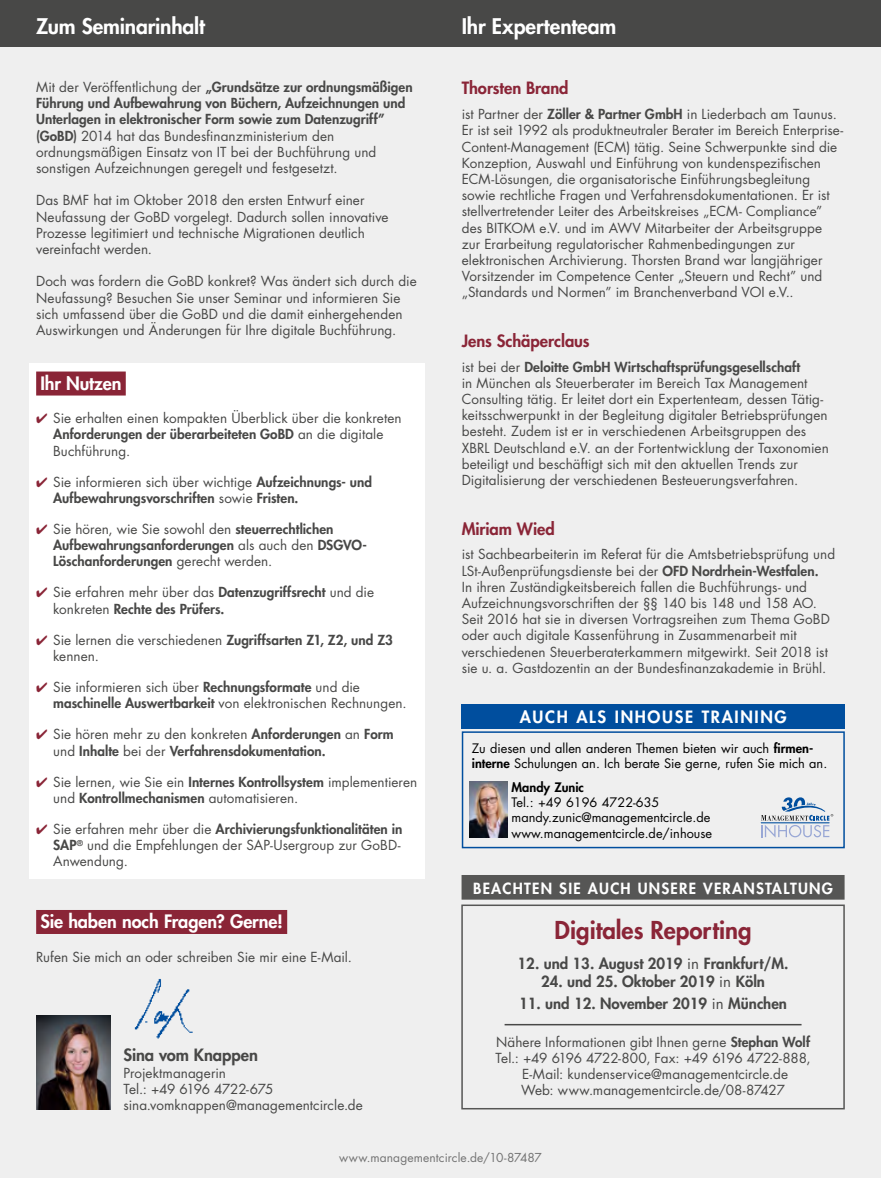
<style>
.page{position:relative;width:881px;height:1178px;background:#fff}
.page>*{position:absolute;margin:0;border:0;box-sizing:border-box;transform-origin:0 0}
.t1{font:800 24px "Futura Std";color:#8a2537}
.t2{font:800 21px "Futura Std";letter-spacing:-.005em;color:#fff}
.t3{font:800 18px "Futura Std";letter-spacing:-.005em;color:#fff}
.t4{font:800 16.5px "Futura Std";letter-spacing:-.005em;color:#8a2537}
.t5{font:800 16.5px "Futura Std";letter-spacing:.1em;color:#fff}
.t6{font:800 16.5px "Futura Std";color:#484847}
.t7{font:800 15px "Futura Std";color:#484847}
.t8{font:800 15px "Futura Std";letter-spacing:.08em;color:#fff}
.t9{font:13.5px/16.2px "Futura Std";letter-spacing:.005em;color:#484847}
.t10{font:800 13.5px/16.2px "Futura Std";letter-spacing:.005em;color:#484847}
.t11{font:12.75px/15.3px "Futura Std";color:#000}
.t12{font:800 12.75px "Futura Std";color:#000}
.t13{font:12px "Futura Std";letter-spacing:.01em;color:#737373}
.s1{font-weight:800}
.s2{color:#8a2537}
.s3{font-weight:400}
</style>
<div class="page">
<div style="left:0;top:0;width:880px;height:1178px;background:#efefef"></div>
<div style="left:0;top:0;width:880px;height:47px;background:#484847"></div>
<div style="left:30px;top:364px;width:394px;height:515px;background:#fff"></div>
<div style="left:36px;top:371px;width:90px;height:24px;background:#8a2537"></div>
<div style="left:36px;top:910px;width:251px;height:24px;background:#8a2537"></div>
<div style="left:462px;top:876px;width:381px;height:23px;background:#565655"></div>
<div style="left:461px;top:875px;width:383px;height:25px;border:2px solid #565655"></div>
<hr style="left:504px;top:1024px;width:297px;height:1px;background:#484847">
<div style="left:461px;top:904px;width:383px;height:205px;border:2px solid #565655"></div>
<img style="left:36px;top:1015px;width:75px;height:95px">
<img style="left:134px;top:978px;width:59px;height:61px">
<div style="left:461px;top:731px;width:383px;height:117px;border:2px solid #004e9e"></div>
<div style="left:461px;top:704px;width:383px;height:25px;background:#004e9e"></div>
<img style="left:469px;top:782px;width:38px;height:55px">
<svg style="left:760px;top:797px;width:72px;height:41px"></svg>
<h2 class="t2" style="left:36px;top:13px;width:170px">Zum Seminarinhalt</h2>
<h2 class="t2" style="left:461px;top:13px;width:156px">Ihr Expertenteam</h2>
<p class="t9" style="left:36px;top:79px;width:378px">Mit der Veröffentlichung der <span class="s1">„Grundsätze zur ordnungsmäßigen Führung und Aufbewahrung von Büchern, Aufzeichnungen und Unterlagen in elektronischer Form sowie zum Datenzugriff” (GoBD)</span> 2014 hat das Bundesfinanzministerium den ordnungsmäßigen Einsatz von IT bei der Buchführung und sonstigen Aufzeichnungen geregelt und festgesetzt.</p>
<p class="t9" style="left:36px;top:192px;width:354px">Das BMF hat im Oktober 2018 den ersten Entwurf einer Neufassung der GoBD vorgelegt. Dadurch sollen innovative Prozesse legitimiert und technische Migrationen deutlich vereinfacht werden.</p>
<p class="t9" style="left:36px;top:273px;width:382px">Doch was fordern die GoBD konkret? Was ändert sich durch die Neufassung? Besuchen Sie unser Seminar und informieren Sie sich umfassend über die GoBD und die damit einhergehenden Auswirkungen und Änderungen für Ihre digitale Buchführung.</p>
<h3 class="t3" style="left:40px;top:372px;width:83px">Ihr Nutzen</h3>
<p class="t9" style="left:53px;top:410px;width:350px;text-indent:-17px"><span class="s2">✔</span> Sie erhalten einen kompakten Überblick über die konkreten<br><span class="s1">Anforderungen der überarbeiteten GoBD</span> an die digitale<br>Buchführung.</p>
<p class="t10" style="left:53px;top:474px;width:320px;text-indent:-17px"><span class="s2">✔</span> <span class="s3">Sie informieren sich über wichtige</span> Aufzeichnungs- und<br>Aufbewahrungsvorschriften <span class="s3">sowie</span> Fristen.</p>
<p class="t10" style="left:53px;top:521px;width:315px;text-indent:-17px"><span class="s2">✔</span> <span class="s3">Sie hören, wie Sie sowohl den</span> steuerrechtlichen<br>Aufbewahrungsanforderungen <span class="s3">als auch den</span> DSGVO-<br>Löschanforderungen <span class="s3">gerecht werden.</span></p>
<p class="t9" style="left:53px;top:584px;width:322px;text-indent:-17px"><span class="s2">✔</span> Sie erfahren mehr über das <span class="s1">Datenzugriffsrecht</span> und die konkreten <span class="s1">Rechte des Prüfers.</span></p>
<p class="t9" style="left:53px;top:632px;width:341px;text-indent:-17px"><span class="s2">✔</span> Sie lernen die verschiedenen <span class="s1">Zugriffsarten Z1, Z2, und Z3 </span>kennen.</p>
<p class="t9" style="left:53px;top:679px;width:355px;text-indent:-17px"><span class="s2">✔</span> Sie informieren sich über <span class="s1">Rechnungsformate</span> und die <span class="s1">maschinelle Auswertbarkeit</span> von elektronischen Rechnungen.</p>
<p class="t10" style="left:53px;top:726px;width:342px;text-indent:-17px"><span class="s2">✔</span> <span class="s3">Sie hören mehr zu den konkreten</span> Anforderungen <span class="s3">an</span> Form <span class="s3">und</span> Inhalte <span class="s3">bei der</span> Verfahrensdokumentation.</p>
<p class="t9" style="left:53px;top:774px;width:365px;text-indent:-17px"><span class="s2">✔</span> Sie lernen, wie Sie ein <span class="s1">Internes Kontrollsystem</span> implementieren und <span class="s1">Kontrollmechanismen</span> automatisieren.</p>
<p class="t9" style="left:53px;top:821px;width:350px;text-indent:-17px"><span class="s2">✔</span> Sie erfahren mehr über die <span class="s1">Archivierungsfunktionalitäten in<br>SAP</span><sup>®</sup> und die Empfehlungen der SAP-Usergroup zur GoBD-<br>Anwendung.</p>
<h3 class="t3" style="left:40px;top:910px;width:244px">Sie haben noch Fragen? Gerne!</h3>
<p class="t9" style="left:36px;top:949px;width:317px">Rufen Sie mich an oder schreiben Sie mir eine E-Mail.</p>
<p class="t6" style="left:123px;top:1045px;width:136px">Sina vom Knappen</p>
<p class="t9" style="left:123px;top:1064px;width:241px">Projektmanagerin<br>Tel.: +49 6196 4722-675 sina.vomknappen@managementcircle.de</p>
<p class="t4" style="left:461px;top:78px;width:108px">Thorsten Brand</p>
<p class="t9" style="left:461px;top:106px;width:383px">ist Partner der <span class="s1">Zöller &amp; Partner GmbH</span> in Liederbach am Taunus.<br>Er ist seit 1992 als produktneutraler Berater im Bereich Enterprise-Content-Management (ECM) tätig. Seine Schwerpunkte sind die Konzeption, Auswahl und Einführung von kundenspezifischen ECM-Lösungen, die organisatorische Einführungsbegleitung sowie rechtliche Fragen und Verfahrensdokumentationen. Er ist stellvertretender Leiter des Arbeitskreises „ECM- Compliance” des BITKOM e.V. und im AWV Mitarbeiter der Arbeitsgruppe zur Erarbeitung regulatorischer Rahmenbedingungen zur elektronischen Archivierung. Thorsten Brand war langjähriger Vorsitzender im Competence Center „Steuern und Recht” und „Standards und Normen” im Branchenverband VOI e.V..</p>
<p class="t4" style="left:461px;top:330px;width:129px">Jens Schäperclaus</p>
<p class="t9" style="left:461px;top:359px;width:368px">ist bei der <span class="s1">Deloitte GmbH Wirtschaftsprüfungsgesellschaft<br></span>in München als Steuerberater im Bereich Tax Management Consulting tätig. Er leitet dort ein Expertenteam, dessen Tätig&shy;keitsschwerpunkt in der Begleitung digitaler Betriebsprüfungen besteht. Zudem ist er in verschiedenen Arbeitsgruppen des XBRL Deutschland e.V. an der Fortentwicklung der Taxonomien beteiligt und beschäftigt sich mit den aktuellen Trends zur Digitalisierung der verschiedenen Besteuerungsverfahren.</p>
<p class="t4" style="left:461px;top:518px;width:94px">Miriam Wied</p>
<p class="t9" style="left:461px;top:546px;width:375px">ist Sachbearbeiterin im Referat für die Amtsbetriebsprüfung und LSt-Außenprüfungsdienste bei der <span class="s1">OFD Nordrhein-Westfalen.<br></span>In ihren Zuständigkeitsbereich fallen die Buchführungs- und Aufzeichnungsvorschriften der §§ 140 bis 148 und 158 AO.<br>Seit 2016 hat sie in diversen Vortragsreihen zum Thema GoBD oder auch digitale Kassenführung in Zusammenarbeit mit verschiedenen Steuerberaterkammern mitgewirkt. Seit 2018 ist sie u. a. Gastdozentin an der Bundesfinanzakademie in Brühl.</p>
<p class="t5" style="left:519px;top:707px;width:268px">AUCH ALS INHOUSE TRAINING</p>
<p class="t11" style="left:471px;top:740px;width:357px">Zu diesen und allen anderen Themen bieten wir auch <span class="s1">firmen&shy;interne</span> Schulungen an. Ich berate Sie gerne, rufen Sie mich an.</p>
<p class="t12" style="left:511px;top:779px;width:74px">Mandy Zunic</p>
<p class="t11" style="left:511px;top:795px;width:202px">Tel.: +49 6196 4722-635 mandy.zunic@managementcircle.de www.managementcircle.de/inhouse</p>
<p class="t8" style="left:473px;top:878px;width:361px">BEACHTEN SIE AUCH UNSERE VERANSTALTUNG</p>
<h1 class="t1" style="left:554px;top:914px;width:198px">Digitales Reporting</h1>
<p class="t7" style="left:517px;top:954px;width:272px">12. und 13. August 2019 <span class="s3">in</span> Frankfurt/M.</p>
<p class="t7" style="left:541px;top:972px;width:225px">24. und 25. Oktober 2019 <span class="s3">in</span> Köln</p>
<p class="t7" style="left:519px;top:994px;width:269px">11. und 12. November 2019 <span class="s3">in</span> München</p>
<p class="t9" style="left:495px;top:1034px;width:316px;text-align:center">Nähere Informationen gibt Ihnen gerne <span class="s1">Stephan Wolf </span>Tel.: +49 6196 4722-800, Fax: +49 6196 4722-888, E-Mail: kundenservice@managementcircle.de<br>Web: www.managementcircle.de/08-87427</p>
<p class="t13" style="left:339px;top:1149px;width:204px">www.managementcircle.de/10-87487</p>
</div>
